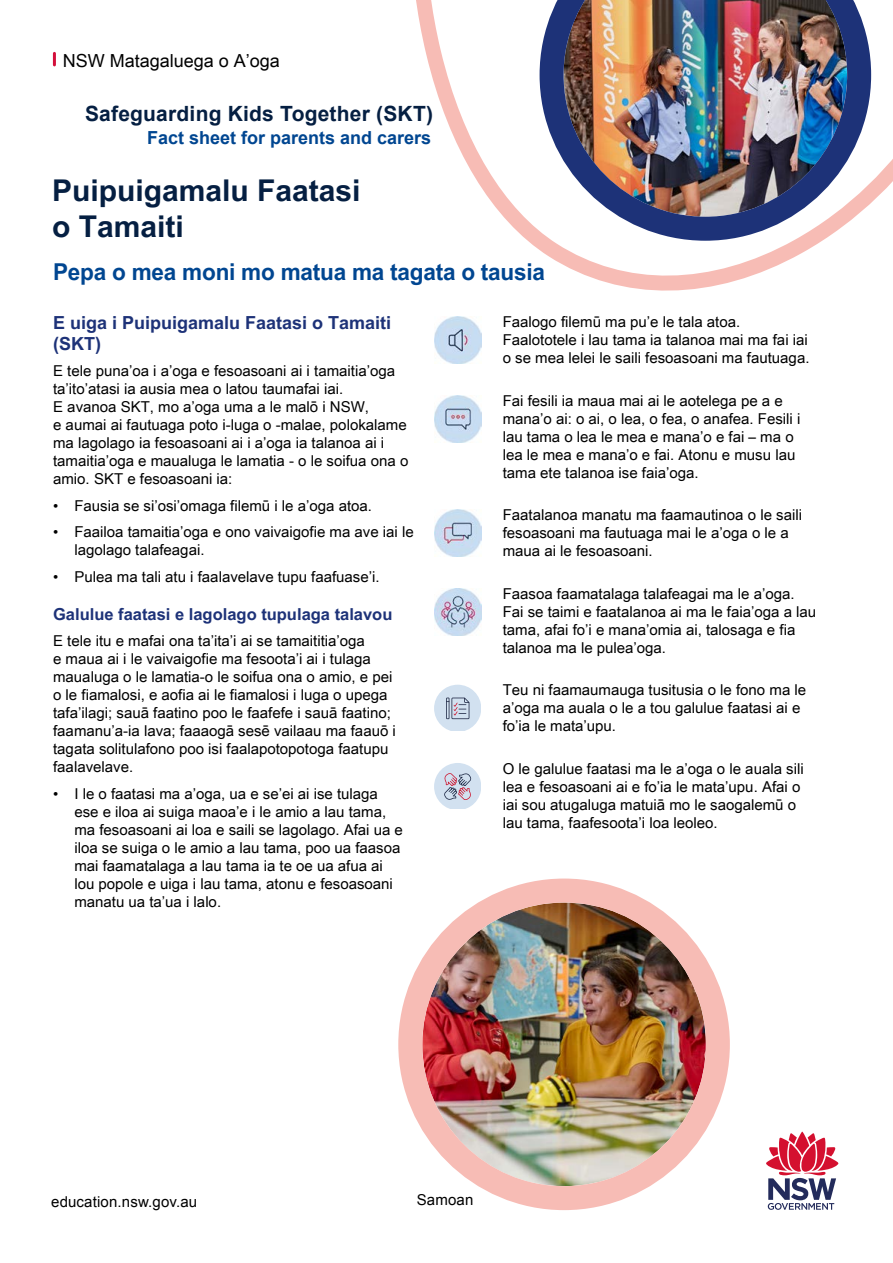
<style>
.page{position:relative;width:893px;height:1263px;background:#fff}
.page>*{position:absolute;margin:0;border:0;box-sizing:border-box;transform-origin:0 0}
.t1{font:700 30px/36px "Arial Unicode MS";color:#051f42}
.t2{font:700 23.25px "Arial Unicode MS";letter-spacing:-.01em;color:#004691}
.t3{font:700 21px "Arial";letter-spacing:.01em;color:#051f42}
.t4{font:700 18px/21px "Arial Unicode MS";color:#1d3278}
.t5{font:700 18px "Arial";color:#004691}
.Body{font:18px "Arial Unicode MS";color:#000}
.t6{font:700 16.5px "Arial Unicode MS";color:#1d3278}
.Body-2{font:15px/18px "Arial Unicode MS";color:#000}
.t7{font:15px "Arial";letter-spacing:.01em;color:#000}
</style>
<div class="page">
<svg style="left:766px;top:1131px;width:73px;height:79px"></svg>
<svg style="left:53px;top:53px;width:3px;height:12px"></svg>
<img style="left:434px;top:317px;width:47px;height:47px">
<img style="left:434px;top:395px;width:47px;height:48px">
<img style="left:434px;top:510px;width:47px;height:47px">
<img style="left:434px;top:588px;width:47px;height:48px">
<svg style="left:434px;top:685px;width:47px;height:46px"></svg>
<svg style="left:434px;top:763px;width:47px;height:46px"></svg>
<img style="left:422px;top:902px;width:284px;height:284px;border-radius:142px">
<div style="left:398px;top:878px;width:332px;height:332px;border:24px solid #f7bcb5;border-radius:50%"></div>
<svg style="left:416px;top:0;width:477px;height:291px"></svg>
<img style="left:540px;top:0;width:331px;height:241px">
<p class="Body" style="left:63px;top:47px;width:219px">NSW Matagaluega o A’oga</p>
<h3 class="t3" style="left:85px;top:99px;width:349px">Safeguarding Kids Together (SKT)</h3>
<p class="t5" style="left:147px;top:126px;width:286px">Fact sheet for parents and carers</p>
<h1 class="t1" style="left:52px;top:173px;width:310px">Puipuigamalu Faatasi o Tamaiti</h1>
<h2 class="t2" style="left:53px;top:255px;width:493px">Pepa o mea moni mo matua ma tagata o tausia</h2>
<h3 class="t4" style="left:53px;top:313px;width:340px">E uiga i Puipuigamalu Faatasi o Tamaiti (SKT)</h3>
<p class="Body-2" style="left:53px;top:362px;width:357px">E tele puna’oa i a’oga e fesoasoani ai i tamaitia’oga ta’ito’atasi ia ausia mea o latou taumafai iai.<br>E avanoa SKT, mo a’oga uma a le malō i NSW,<br>e aumai ai fautuaga poto i-luga o -malae, polokalame ma lagolago ia fesoasoani ai i a’oga ia talanoa ai i tamaitia’oga e maualuga le lamatia - o le soifua ona o amio. SKT e fesoasoani ia:</p>
<p class="Body-2" style="left:53px;top:496px;width:320px">• Fausia se si’osi’omaga filemū i le a’oga atoa.</p>
<p class="Body-2" style="left:74px;top:523px;width:341px;text-indent:-21px">• Faailoa tamaitia’oga e ono vaivaigofie ma ave iai le lagolago talafeagai.</p>
<p class="Body-2" style="left:53px;top:567px;width:328px">• Pulea ma tali atu i faalavelave tupu faafuase’i.</p>
<h4 class="t6" style="left:53px;top:602px;width:341px">Galulue faatasi e lagolago tupulaga talavou</h4>
<p class="Body-2" style="left:53px;top:632px;width:344px">E tele itu e mafai ona ta’ita’i ai se tamaititia’oga<br>e maua ai i le vaivaigofie ma fesoota’i ai i tulaga maualuga o le lamatia-o le soifua ona o amio, e pei o le fiamalosi, e aofia ai le fiamalosi i luga o upega tafa’ilagi; sauā faatino poo le faafefe i sauā faatino; faamanu’a-ia lava; faaaogā sesē vailaau ma faauō i tagata solitulafono poo isi faalapotopotoga faatupu faalavelave.</p>
<p class="Body-2" style="left:74px;top:784px;width:330px;text-indent:-21px">• I le o faatasi ma a’oga, ua e se’ei ai ise tulaga ese e iloa ai suiga maoa’e i le amio a lau tama, ma fesoasoani ai loa e saili se lagolago. Afai ua e iloa se suiga o le amio a lau tama, poo ua faasoa mai faamatalaga a lau tama ia te oe ua afua ai lou popole e uiga i lau tama, atonu e fesoasoani manatu ua ta’ua i lalo.</p>
<p class="Body-2" style="left:503px;top:313px;width:308px">Faalogo filemū ma pu’e le tala atoa.<br>Faalototele i lau tama ia talanoa mai ma fai iai o se mea lelei le saili fesoasoani ma fautuaga.</p>
<p class="Body-2" style="left:503px;top:391px;width:299px">Fai fesili ia maua mai ai le aotelega pe a e mana’o ai: o ai, o lea, o fea, o anafea. Fesili i lau tama o lea le mea e mana’o e fai – ma o lea le mea e mana’o e fai. Atonu e musu lau tama ete talanoa ise faia’oga.</p>
<p class="Body-2" style="left:503px;top:506px;width:301px">Faatalanoa manatu ma faamautinoa o le saili fesoasoani ma fautuaga mai le a’oga o le a maua ai le fesoasoani.</p>
<p class="Body-2" style="left:503px;top:584px;width:315px">Faasoa faamatalaga talafeagai ma le a’oga.<br>Fai se taimi e faatalanoa ai ma le faia’oga a lau tama, afai fo’i e mana’omia ai, talosaga e fia talanoa ma le pulea’oga.</p>
<p class="Body-2" style="left:503px;top:681px;width:305px">Teu ni faamaumauga tusitusia o le fono ma le a’oga ma auala o le a tou galulue faatasi ai e fo’ia le mata’upu.</p>
<p class="Body-2" style="left:503px;top:759px;width:302px">O le galulue faatasi ma le a’oga o le auala sili lea e fesoasoani ai e fo’ia le mata’upu. Afai o iai sou atugaluga matuiā mo le saogalemū o lau tama, faafesoota’i loa leoleo.</p>
<p class="t7" style="left:51px;top:1192px;width:147px">education.nsw.gov.au</p>
<p class="t7" style="left:417px;top:1190px;width:58px">Samoan</p>
</div>
